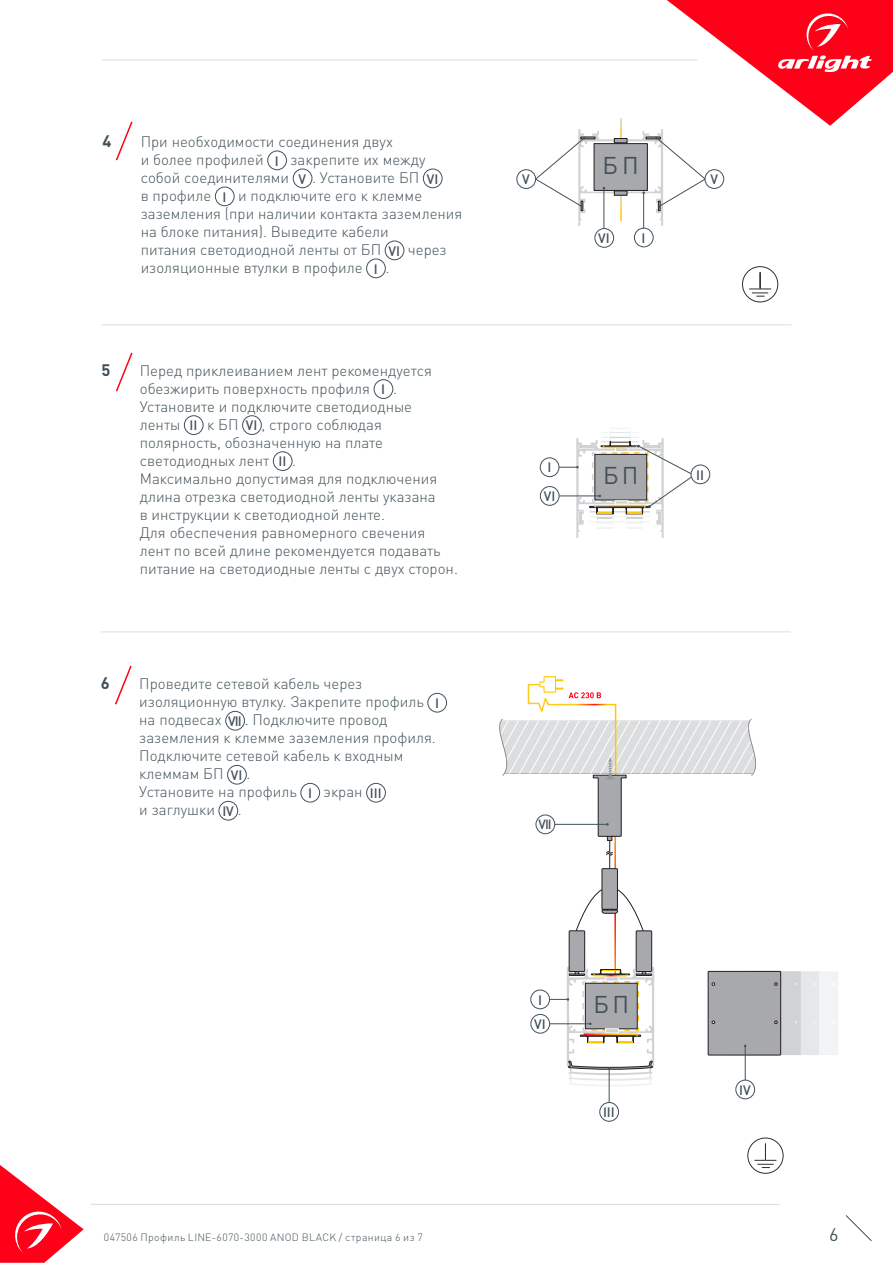
<style>
.page{position:relative;width:893px;height:1263px;background:#fff}
.page>*{position:absolute;margin:0;border:0;box-sizing:border-box;transform-origin:0 0}
.t1{font:24px "DIN Pro";color:#425159}
.t2{font:18px "DIN Pro";color:#425159}
.t3{font:700 16.5px "DIN Pro";color:#425159}
.t4{font:300 15px/18px "DIN Pro";color:#425159}
.t5{font:500 13.5px "DIN Pro";color:#425159}
.t6{font:500 13.2px "DIN Pro";color:#425159}
.t7{font:300 10.5px "DIN Pro";letter-spacing:.04em;color:#425159}
</style>
<div class="page">
<svg style="left:0;top:1165px;width:84px;height:98px"></svg>
<svg style="left:845px;top:1215px;width:27px;height:26px"></svg>
<hr style="left:102px;top:60px;width:595px;height:1px;background:#dcdddf">
<hr style="left:90px;top:1204px;width:690px;height:1px;background:#dcdddf">
<div style="left:428px;top:693px;width:19px;height:19px;border:1px solid #425159;border-radius:50%"></div>
<div style="left:226px;top:711px;width:19px;height:19px;border:1px solid #425159;border-radius:50%"></div>
<div style="left:227px;top:765px;width:20px;height:19px;border:1px solid #425159;border-radius:50%"></div>
<div style="left:301px;top:783px;width:19px;height:19px;border:1px solid #425159;border-radius:50%"></div>
<div style="left:366px;top:783px;width:20px;height:19px;border:1px solid #425159;border-radius:50%"></div>
<div style="left:219px;top:801px;width:19px;height:19px;border:1px solid #425159;border-radius:50%"></div>
<svg style="left:115px;top:665px;width:17px;height:40px"></svg>
<div style="left:374px;top:379px;width:19px;height:20px;border:1px solid #425159;border-radius:50%"></div>
<div style="left:184px;top:415px;width:19px;height:20px;border:1px solid #425159;border-radius:50%"></div>
<div style="left:242px;top:415px;width:20px;height:20px;border:1px solid #425159;border-radius:50%"></div>
<div style="left:273px;top:451px;width:19px;height:20px;border:1px solid #425159;border-radius:50%"></div>
<svg style="left:115px;top:352px;width:18px;height:40px"></svg>
<hr style="left:101px;top:631px;width:690px;height:1px;background:#dcdddf">
<hr style="left:102px;top:324px;width:689px;height:1px;background:#dcdddf">
<div style="left:268px;top:151px;width:19px;height:19px;border:1px solid #425159;border-radius:50%"></div>
<div style="left:293px;top:169px;width:19px;height:19px;border:1px solid #425159;border-radius:50%"></div>
<div style="left:423px;top:169px;width:19px;height:19px;border:1px solid #425159;border-radius:50%"></div>
<div style="left:215px;top:187px;width:19px;height:19px;border:1px solid #425159;border-radius:50%"></div>
<div style="left:385px;top:241px;width:19px;height:19px;border:1px solid #425159;border-radius:50%"></div>
<div style="left:366px;top:259px;width:20px;height:19px;border:1px solid #425159;border-radius:50%"></div>
<svg style="left:115px;top:121px;width:18px;height:40px"></svg>
<div style="left:747px;top:1138px;width:36px;height:36px;border:1px solid #312f30;border-radius:50%"></div>
<svg style="left:754px;top:1144px;width:22px;height:24px"></svg>
<div style="left:736px;top:1080px;width:19px;height:19px;border:1px solid #425159;border-radius:50%"></div>
<hr style="left:745px;top:1047px;width:1px;height:33px;background:#425159">
<svg style="left:708px;top:971px;width:130px;height:84px;background:#bcbdc0"></svg>
<div style="left:634px;top:228px;width:19px;height:19px;border:1px solid #425159;border-radius:50%"></div>
<div style="left:595px;top:228px;width:19px;height:19px;border:1px solid #425159;border-radius:50%"></div>
<hr style="left:604px;top:189px;width:1px;height:40px;background:#425159">
<hr style="left:643px;top:193px;width:1px;height:36px;background:#425159">
<div style="left:742px;top:266px;width:36px;height:36px;border:1px solid #312f30;border-radius:50%"></div>
<svg style="left:749px;top:272px;width:22px;height:25px"></svg>
<div style="left:540px;top:458px;width:19px;height:19px;border:1px solid #425159;border-radius:50%"></div>
<div style="left:540px;top:486px;width:19px;height:19px;border:1px solid #425159;border-radius:50%"></div>
<div style="left:691px;top:465px;width:19px;height:19px;border:1px solid #425159;border-radius:50%"></div>
<svg style="left:559px;top:428px;width:133px;height:110px"></svg>
<div style="left:600px;top:1102px;width:19px;height:19px;border:1px solid #425159;border-radius:50%"></div>
<hr style="left:609px;top:1069px;width:1px;height:34px;background:#425159">
<hr style="left:609px;top:833px;width:1px;height:38px;background:#231f20">
<svg style="left:535px;top:0;width:358px;height:226px"></svg>
<div style="left:705px;top:170px;width:19px;height:18px;background:#fff;border-radius:50%"></div>
<div style="left:705px;top:169px;width:19px;height:20px;border:1px solid #425159;border-radius:50%"></div>
<div style="left:517px;top:169px;width:19px;height:20px;border:1px solid #425159;border-radius:50%"></div>
<div style="left:531px;top:990px;width:19px;height:19px;border:1px solid #425159;border-radius:50%"></div>
<svg style="left:499px;top:676px;width:258px;height:165px"></svg>
<svg style="left:606px;top:851px;width:7px;height:4px"></svg>
<div style="left:531px;top:1014px;width:19px;height:19px;border:1px solid #425159;border-radius:50%"></div>
<svg style="left:550px;top:868px;width:104px;height:219px"></svg>
<p class="t3" style="left:102px;top:130px;width:10px">4</p>
<p class="t4" style="left:141px;top:132px;width:254px">При необходимости соединения двух и более профилей</p>
<p class="t5" style="left:275px;top:151px;width:5px">I</p>
<p class="t4" style="left:290px;top:150px;width:136px">закрепите их между</p>
<p class="t4" style="left:141px;top:168px;width:150px">собой соединителями</p>
<p class="t5" style="left:299px;top:169px;width:9px">V</p>
<p class="t4" style="left:312px;top:168px;width:109px">. Установите БП</p>
<p class="t5" style="left:427px;top:169px;width:13px">VI</p>
<p class="t4" style="left:141px;top:186px;width:72px">в профиле</p>
<p class="t5" style="left:223px;top:187px;width:5px">I</p>
<p class="t4" style="left:141px;top:186px;width:323px;text-indent:97px">и подключите его к клемме заземления (при наличии контакта заземления на блоке питания). Выведите кабели<br>питания светодиодной ленты от БП</p>
<p class="t5" style="left:389px;top:241px;width:13px">VI</p>
<p class="t4" style="left:408px;top:240px;width:40px">через</p>
<p class="t4" style="left:141px;top:258px;width:223px">изоляционные втулки в профиле</p>
<p class="t5" style="left:374px;top:259px;width:5px">I</p>
<p class="t4" style="left:386px;top:258px;width:5px">.</p>
<p class="t3" style="left:102px;top:358px;width:10px">5</p>
<p class="t4" style="left:140px;top:360px;width:294px">Перед приклеиванием лент рекомендуется обезжирить поверхность профиля</p>
<p class="t5" style="left:381px;top:380px;width:5px">I</p>
<p class="t4" style="left:140px;top:378px;width:274px;text-indent:253px">.<br>Установите и подключите светодиодные ленты</p>
<p class="t4" style="left:140px;top:414px;width:245px;text-align:justify;text-indent:122px">, строго соблюдая полярность, обозначенную на плате светодиодных лент</p>
<p class="t5" style="left:190px;top:416px;width:9px">II</p>
<p class="t4" style="left:207px;top:414px;width:33px">к БП</p>
<p class="t5" style="left:246px;top:416px;width:13px">VI</p>
<p class="t5" style="left:279px;top:452px;width:9px">II</p>
<p class="t4" style="left:140px;top:450px;width:320px;text-indent:152px">.<br>Максимально допустимая для подключения длина отрезка светодиодной ленты указана<br>в инструкции к светодиодной ленте.<br>Для обеспечения равномерного свечения лент по всей длине рекомендуется подавать питание на светодиодные ленты с двух сторон.</p>
<p class="t3" style="left:101px;top:672px;width:10px">6</p>
<p class="t4" style="left:139px;top:674px;width:286px">Проведите сетевой кабель через изоляционную втулку. Закрепите профиль</p>
<p class="t5" style="left:435px;top:694px;width:5px">I</p>
<p class="t4" style="left:139px;top:710px;width:298px;text-indent:105px">. Подключите провод заземления к клемме заземления профиля.<br>Подключите сетевой кабель к входным клеммам БП</p>
<p class="t4" style="left:139px;top:710px;width:84px">на подвесах</p>
<p class="t5" style="left:228px;top:712px;width:15px">VII</p>
<p class="t5" style="left:231px;top:766px;width:13px">VI</p>
<p class="t4" style="left:139px;top:764px;width:159px;text-indent:107px">.<br>Установите на профиль</p>
<p class="t5" style="left:308px;top:784px;width:5px">I</p>
<p class="t4" style="left:324px;top:782px;width:41px">экран</p>
<p class="t5" style="left:370px;top:784px;width:13px">III</p>
<p class="t4" style="left:139px;top:800px;width:77px">и заглушки</p>
<p class="t5" style="left:222px;top:802px;width:13px">IV</p>
<p class="t4" style="left:238px;top:800px;width:5px">.</p>
<p class="t1" style="left:602px;top:149px;width:38px">БП</p>
<p class="t5" style="left:522px;top:170px;width:9px">V</p>
<p class="t5" style="left:710px;top:170px;width:9px">V</p>
<p class="t5" style="left:598px;top:229px;width:13px">VI</p>
<p class="t5" style="left:642px;top:229px;width:5px">I</p>
<p class="t5" style="left:547px;top:458px;width:5px">I</p>
<p class="t5" style="left:544px;top:487px;width:13px">VI</p>
<p class="t1" style="left:603px;top:459px;width:37px">БП</p>
<p class="t5" style="left:696px;top:465px;width:9px">II</p>
<p class="t6" style="left:539px;top:816px;width:15px">VII</p>
<p class="t5" style="left:538px;top:990px;width:5px">I</p>
<p class="t5" style="left:534px;top:1015px;width:13px">VI</p>
<p class="t1" style="left:594px;top:988px;width:37px">БП</p>
<p class="t5" style="left:603px;top:1103px;width:13px">III</p>
<p class="t5" style="left:739px;top:1080px;width:13px">IV</p>
<p class="t7" style="left:104px;top:1230px;width:320px">047506 Профиль LINE-6070-3000 ANOD BLACK / страница 6 из 7</p>
<p class="t2" style="left:829px;top:1222px;width:11px">6</p>
</div>
